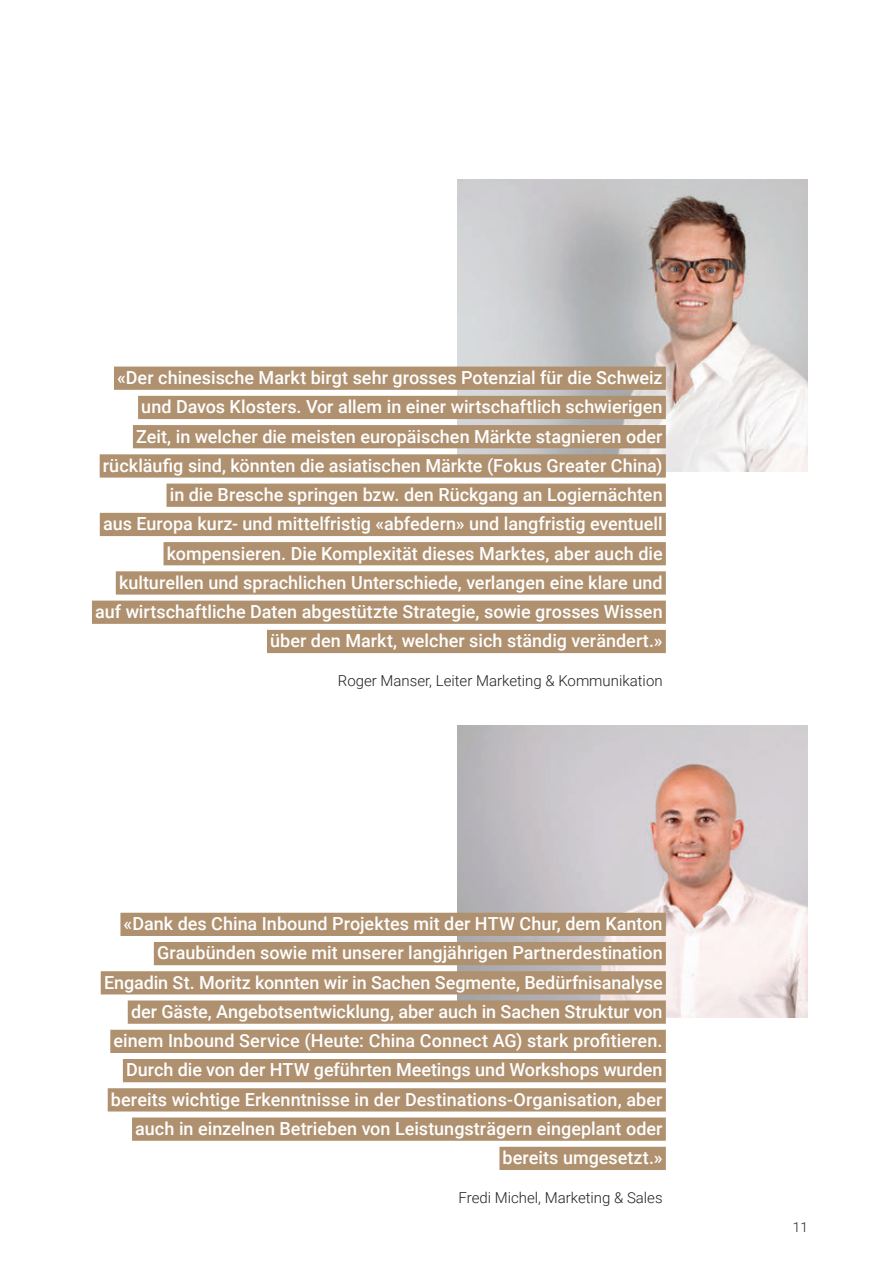
<style>
.page{position:relative;width:893px;height:1263px;background:#fff}
.page>*{position:absolute;margin:0;border:0;box-sizing:border-box;transform-origin:0 0}
.t1{font:500 18px/29.2px "Roboto";color:#fff;text-align:right}
.t2{font:300 15px "Roboto";color:#231f20}
.t3{font:300 13.5px "Roboto";color:#231f20}
</style>
<div class="page">
<img style="left:457px;top:725px;width:351px;height:293px">
<img style="left:457px;top:179px;width:351px;height:293px">
<div style="left:114px;top:367px;width:552px;height:23px;background:#af906f"></div>
<div style="left:138px;top:396px;width:528px;height:23px;background:#af906f"></div>
<div style="left:133px;top:425px;width:533px;height:23px;background:#af906f"></div>
<div style="left:100px;top:454px;width:566px;height:24px;background:#af906f"></div>
<div style="left:167px;top:484px;width:499px;height:23px;background:#af906f"></div>
<div style="left:100px;top:513px;width:566px;height:23px;background:#af906f"></div>
<div style="left:164px;top:542px;width:502px;height:23px;background:#af906f"></div>
<div style="left:116px;top:571px;width:550px;height:24px;background:#af906f"></div>
<div style="left:92px;top:601px;width:574px;height:23px;background:#af906f"></div>
<div style="left:267px;top:630px;width:399px;height:23px;background:#af906f"></div>
<div style="left:120px;top:913px;width:546px;height:23px;background:#af906f"></div>
<div style="left:154px;top:942px;width:512px;height:23px;background:#af906f"></div>
<div style="left:101px;top:971px;width:565px;height:23px;background:#af906f"></div>
<div style="left:128px;top:1000px;width:538px;height:24px;background:#af906f"></div>
<div style="left:110px;top:1030px;width:556px;height:23px;background:#af906f"></div>
<div style="left:123px;top:1059px;width:543px;height:23px;background:#af906f"></div>
<div style="left:108px;top:1088px;width:558px;height:23px;background:#af906f"></div>
<div style="left:132px;top:1117px;width:534px;height:24px;background:#af906f"></div>
<div style="left:499px;top:1147px;width:167px;height:23px;background:#af906f"></div>
<p class="t1" style="left:95px;top:362px;width:569px">«Der chinesische Markt birgt sehr grosses Potenzial für die Schweiz und Davos Klosters. Vor allem in einer wirtschaftlich schwierigen<br>Zeit, in welcher die meisten europäischen Märkte stagnieren oder rückläufig sind, könnten die asiatischen Märkte (Fokus Greater China) in die Bresche springen bzw. den Rückgang an Logiernächten<br>aus Europa kurz- und mittelfristig «abfedern» und langfristig eventuell kompensieren. Die Komplexität dieses Marktes, aber auch die kulturellen und sprachlichen Unterschiede, verlangen eine klare und auf wirtschaftliche Daten abgestützte Strategie, sowie grosses Wissen über den Markt, welcher sich ständig verändert.»</p>
<p class="t2" style="left:338px;top:670px;width:326px">Roger Manser, Leiter Marketing &amp; Kommunikation</p>
<p class="t1" style="left:104px;top:908px;width:560px">«Dank des China Inbound Projektes mit der HTW Chur, dem Kanton Graubünden sowie mit unserer langjährigen Partnerdestination Engadin St. Moritz konnten wir in Sachen Segmente, Bedürfnisanalyse der Gäste, Angebotsentwicklung, aber auch in Sachen Struktur von einem Inbound Service (Heute: China Connect AG) stark profitieren.<br>Durch die von der HTW geführten Meetings und Workshops wurden bereits wichtige Erkenntnisse in der Destinations-Organisation, aber auch in einzelnen Betrieben von Leistungsträgern eingeplant oder bereits umgesetzt.»</p>
<p class="t2" style="left:459px;top:1187px;width:206px">Fredi Michel, Marketing &amp; Sales</p>
<p class="t3" style="left:793px;top:1218px;width:16px">11</p>
</div>
